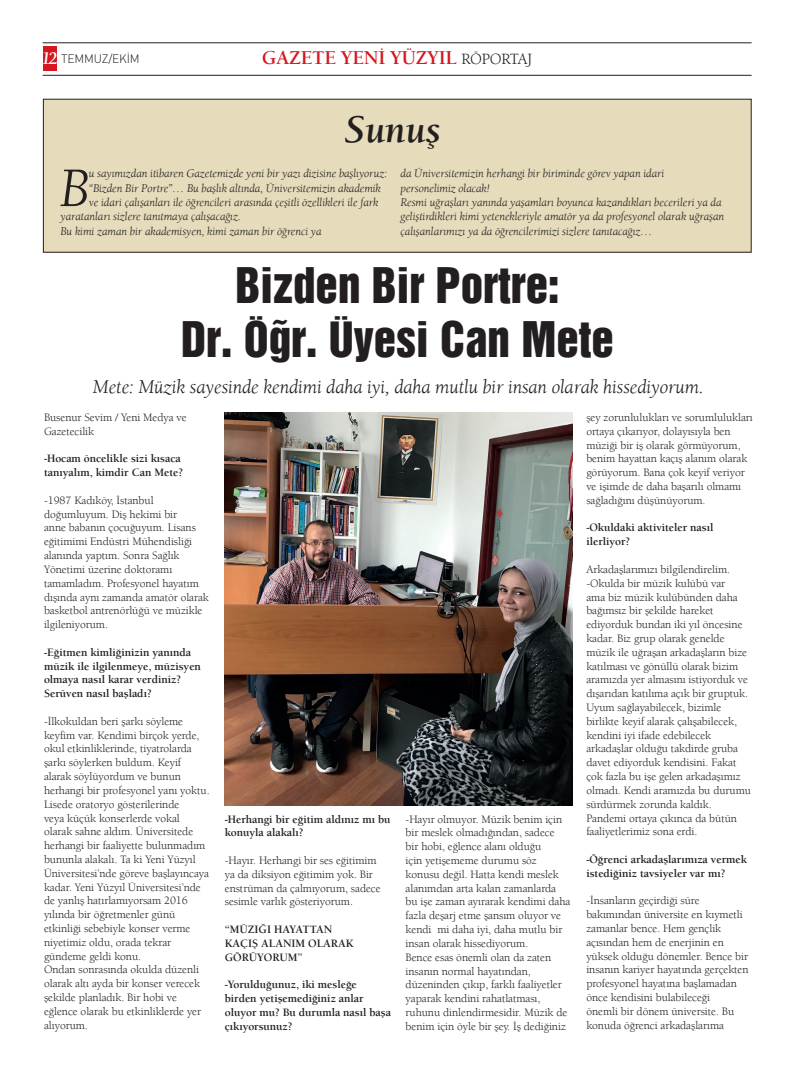
<style>
.page{position:relative;width:794px;height:1078px;background:#fff}
.page>*{position:absolute;margin:0;border:0;box-sizing:border-box;transform-origin:0 0}
.t1{font:italic 57.4px "Berkeley Oldstyle";color:#231f20}
.t2{font:45px/54px "Helvetica Inserat";color:#231f20;text-align:center}
.t3{font:italic 700 40px "Berkeley Oldstyle";letter-spacing:-.015em;color:#231f20}
.t4{font:italic 20px "Berkeley Oldstyle";letter-spacing:-.01em;color:#231f20}
.t5{font:700 20px "Berkeley Oldstyle";letter-spacing:-.02em;color:#d7171f}
.t6{font:italic 12px/14.4px "Berkeley Oldstyle";letter-spacing:-.01em;color:#231f20}
.t7{font:12px "DIN Light Alternate";letter-spacing:-.015em;color:#231f20}
.t8{font:11.5px/13.8px "Berkeley Oldstyle";letter-spacing:-.005em;color:#231f20}
.t9{font:700 11.5px/13.8px "Berkeley Oldstyle";letter-spacing:-.005em;color:#231f20}
.s1{font-family:"Berkeley Oldstyle";font-weight:700;font-style:italic;font-size:18px;color:#fff}
.s2{font-weight:400;font-size:16px;color:#231f20}
</style>
<div class="page">
<hr style="left:43px;top:43px;width:708px;height:1px;background:#231f20">
<hr style="left:43px;top:75px;width:708px;height:1px;background:#231f20">
<div style="left:43px;top:46px;width:14px;height:25px;background:#d7171f"></div>
<div style="left:43px;top:99px;width:708px;height:153px;background:#e6dcbc"></div>
<div style="left:43px;top:99px;width:708px;height:153px;border:1px solid #231f20"></div>
<img style="left:224px;top:413px;width:348px;height:392px">
<p class="t7" style="left:41px;top:52px;width:100px"><span class="s1">12</span> TEMMUZ/EKİM</p>
<h3 class="t5" style="left:262px;top:45px;width:272px">GAZETE YENİ YÜZYIL <span class="s2">RÖPORTAJ</span></h3>
<h3 class="t3" style="left:344px;top:105px;width:98px">Sunuş</h3>
<h1 class="t1" style="left:60px;top:153px;width:31px">B</h1>
<p class="t6" style="left:89px;top:166px;width:300px">u sayımızdan itibaren Gazetemizde yeni bir yazı dizisine başlıyoruz:</p>
<p class="t6" style="left:89px;top:180px;width:293px">“Bizden Bir Portre”… Bu başlık altında, Üniversitemizin akademik</p>
<p class="t6" style="left:89px;top:195px;width:291px">ve idari çalışanları ile öğrencileri arasında çeşitli özellikleri ile fark</p>
<p class="t6" style="left:60px;top:209px;width:182px">yaratanları sizlere tanıtmaya çalışacağız.</p>
<p class="t6" style="left:60px;top:224px;width:263px">Bu kimi zaman bir akademisyen, kimi zaman bir öğrenci ya</p>
<p class="t6" style="left:400px;top:166px;width:325px">da Üniversitemizin herhangi bir biriminde görev yapan idari<br>personelimiz olacak!<br>Resmi uğraşları yanında yaşamları boyunca kazandıkları becerileri ya da geliştirdikleri kimi yetenekleriyle amatör ya da profesyonel olarak uğraşan çalışanlarımızı ya da öğrencilerimizi sizlere tanıtacağız…</p>
<h2 class="t2" style="left:181px;top:258px;width:434px">Bizden Bir Portre:<br>Dr. Öğr. Üyesi Can Mete</h2>
<h3 class="t4" style="left:93px;top:375px;width:612px">Mete: Müzik sayesinde kendimi daha iyi, daha mutlu bir insan olarak hissediyorum.</h3>
<p class="t8" style="left:44px;top:410px;width:144px">Busenur Sevim / Yeni Medya ve<br>Gazetecilik</p>
<p class="t9" style="left:44px;top:451px;width:141px">-Hocam öncelikle sizi kısaca tanıyalım, kimdir Can Mete?</p>
<p class="t8" style="left:44px;top:493px;width:166px">-1987 Kadıköy, İstanbul doğumluyum. Diş hekimi bir<br>anne babanın çocuğuyum. Lisans eğitimimi Endüstri Mühendisliği alanında yaptım. Sonra Sağlık<br>Yönetimi üzerine doktoramı tamamladım. Profesyonel hayatım dışında aynı zamanda amatör olarak basketbol antrenörlüğü ve müzikle ilgileniyorum.</p>
<p class="t9" style="left:44px;top:645px;width:158px">-Eğitmen kimliğinizin yanında müzik ile ilgilenmeye, müzisyen olmaya nasıl karar verdiniz?<br>Serüven nasıl başladı?</p>
<p class="t8" style="left:44px;top:714px;width:167px">-İlkokuldan beri şarkı söyleme keyfim var. Kendimi birçok yerde, okul etkinliklerinde, tiyatrolarda şarkı söylerken buldum. Keyif alarak söylüyordum ve bunun herhangi bir profesyonel yanı yoktu.<br>Lisede oratoryo gösterilerinde<br>veya küçük konserlerde vokal olarak sahne aldım. Üniversitede herhangi bir faaliyette bulunmadım bununla alakalı. Ta ki Yeni Yüzyıl<br>Üniversitesi’nde göreve başlayıncaya kadar. Yeni Yüzyıl Üniversitesi’nde de yanlış hatırlamıyorsam 2016 yılında bir öğretmenler günü etkinliği sebebiyle konser verme niyetimiz oldu, orada tekrar gündeme geldi konu.<br>Ondan sonrasında okulda düzenli olarak altı ayda bir konser verecek şekilde planladık. Bir hobi ve eğlence olarak bu etkinliklerde yer alıyorum.</p>
<p class="t9" style="left:225px;top:811px;width:167px">-Herhangi bir eğitim aldınız mı bu konuyla alakalı?</p>
<p class="t8" style="left:225px;top:853px;width:157px">-Hayır. Herhangi bir ses eğitimim ya da diksiyon eğitimim yok. Bir enstrüman da çalmıyorum, sadece sesimle varlık gösteriyorum.</p>
<p class="t9" style="left:225px;top:922px;width:130px">“MÜZIĞI HAYATTAN<br>KAÇIŞ ALANIM OLARAK<br>GÖRÜYORUM”</p>
<p class="t9" style="left:225px;top:977px;width:168px">-Yorulduğunuz, iki mesleğe birden yetişemediğiniz anlar oluyor mu? Bu durumla nasıl başa çıkıyorsunuz?</p>
<p class="t8" style="left:405px;top:811px;width:166px">-Hayır olmuyor. Müzik benim için bir meslek olmadığından, sadece<br>bir hobi, eğlence alanı olduğu<br>için yetişememe durumu söz konusu değil. Hatta kendi meslek alanımdan arta kalan zamanlarda bu işe zaman ayırarak kendimi daha fazla deşarj etme şansım oluyor ve kendi mi daha iyi, daha mutlu bir insan olarak hissediyorum.<br>Bence esas önemli olan da zaten insanın normal hayatından, düzeninden çıkıp, farklı faaliyetler yaparak kendini rahatlatması, ruhunu dinlendirmesidir. Müzik de benim için öyle bir şey. İş dediğiniz</p>
<p class="t8" style="left:586px;top:410px;width:168px">şey zorunlulukları ve sorumlulukları ortaya çıkarıyor, dolayısıyla ben müziği bir iş olarak görmüyorum, benim hayattan kaçış alanım olarak görüyorum. Bana çok keyif veriyor ve işimde de daha başarılı olmamı sağladığını düşünüyorum.</p>
<p class="t9" style="left:586px;top:520px;width:129px">-Okuldaki aktiviteler nasıl ilerliyor?</p>
<p class="t8" style="left:586px;top:562px;width:166px">Arkadaşlarımızı bilgilendirelim. -Okulda bir müzik kulübü var<br>ama biz müzik kulübünden daha bağımsız bir şekilde hareket ediyorduk bundan iki yıl öncesine kadar. Biz grup olarak genelde müzik ile uğraşan arkadaşların bize katılması ve gönüllü olarak bizim aramızda yer almasını istiyorduk ve dışarıdan katılıma açık bir gruptuk.<br>Uyum sağlayabilecek, bizimle birlikte keyif alarak çalışabilecek, kendini iyi ifade edebilecek arkadaşlar olduğu takdirde gruba davet ediyorduk kendisini. Fakat çok fazla bu işe gelen arkadaşımız olmadı. Kendi aramızda bu durumu sürdürmek zorunda kaldık.<br>Pandemi ortaya çıkınca da bütün faaliyetlerimiz sona erdi.</p>
<p class="t9" style="left:586px;top:852px;width:162px">-Öğrenci arkadaşlarımıza vermek istediğiniz tavsiyeler var mı?</p>
<p class="t8" style="left:586px;top:893px;width:164px">-İnsanların geçirdiği süre bakımından üniversite en kıymetli zamanlar bence. Hem gençlik açısından hem de enerjinin en yüksek olduğu dönemler. Bence bir insanın kariyer hayatında gerçekten profesyonel hayatına başlamadan önce kendisini bulabileceği<br>önemli bir dönem üniversite. Bu konuda öğrenci arkadaşlarıma</p>
</div>
